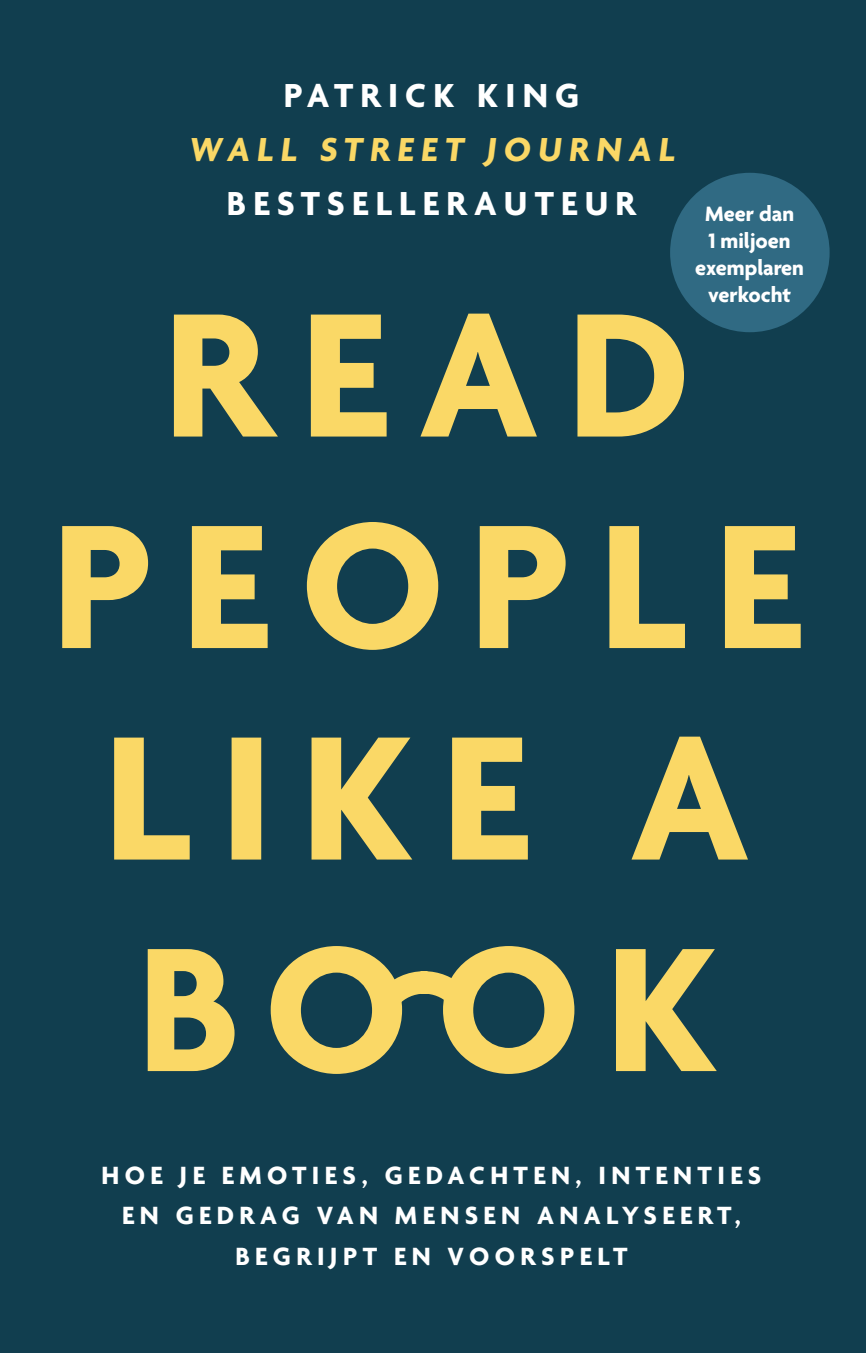
<style>
.page{position:relative;width:866px;height:1353px;background:#113e4f}
.page>*{position:absolute;margin:0;border:0;box-sizing:border-box;transform-origin:0 0}
.t1{font:700 36px "Agenda";letter-spacing:.2em;color:#fff}
.t2{font:700 36px "Agenda";color:#fad866}
.t3{font:700 27px/40.5px "Agenda";letter-spacing:.2em;color:#fff;text-align:center}
.t4{font:700 22.5px "Agenda";color:#fff}
</style>
<div class="page">
<svg style="left:148px;top:946px;width:568px;height:128px"></svg>
<svg style="left:114px;top:737px;width:634px;height:123px"></svg>
<svg style="left:62px;top:526px;width:738px;height:122px"></svg>
<svg style="left:174px;top:314px;width:510px;height:123px"></svg>
<svg style="left:358px;top:960px;width:129px;height:69px"></svg>
<svg style="left:307px;top:522px;width:131px;height:128px"></svg>
<div style="left:670px;top:173px;width:159px;height:159px;background:#306a83;border-radius:50%"></div>
<p class="t1" style="left:284px;top:76px;width:297px">PATRICK KING</p>
<p class="t2" style="left:188px;top:130px;width:492px">WALL STREET JOURNAL</p>
<p class="t1" style="left:227px;top:184px;width:410px">BESTSELLERAUTEUR</p>
<p class="t4" style="left:705px;top:202px;width:90px">Meer dan</p>
<p class="t4" style="left:708px;top:229px;width:84px">1 miljoen</p>
<p class="t4" style="left:695px;top:256px;width:110px">exemplaren</p>
<p class="t4" style="left:708px;top:283px;width:84px">verkocht</p>
<p class="t3" style="left:101px;top:1157px;width:661px">HOE JE EMOTIES, GEDACHTEN, INTENTIES<br>EN GEDRAG VAN MENSEN ANALYSEERT,<br>BEGRIJPT EN VOORSPELT</p>
</div>
